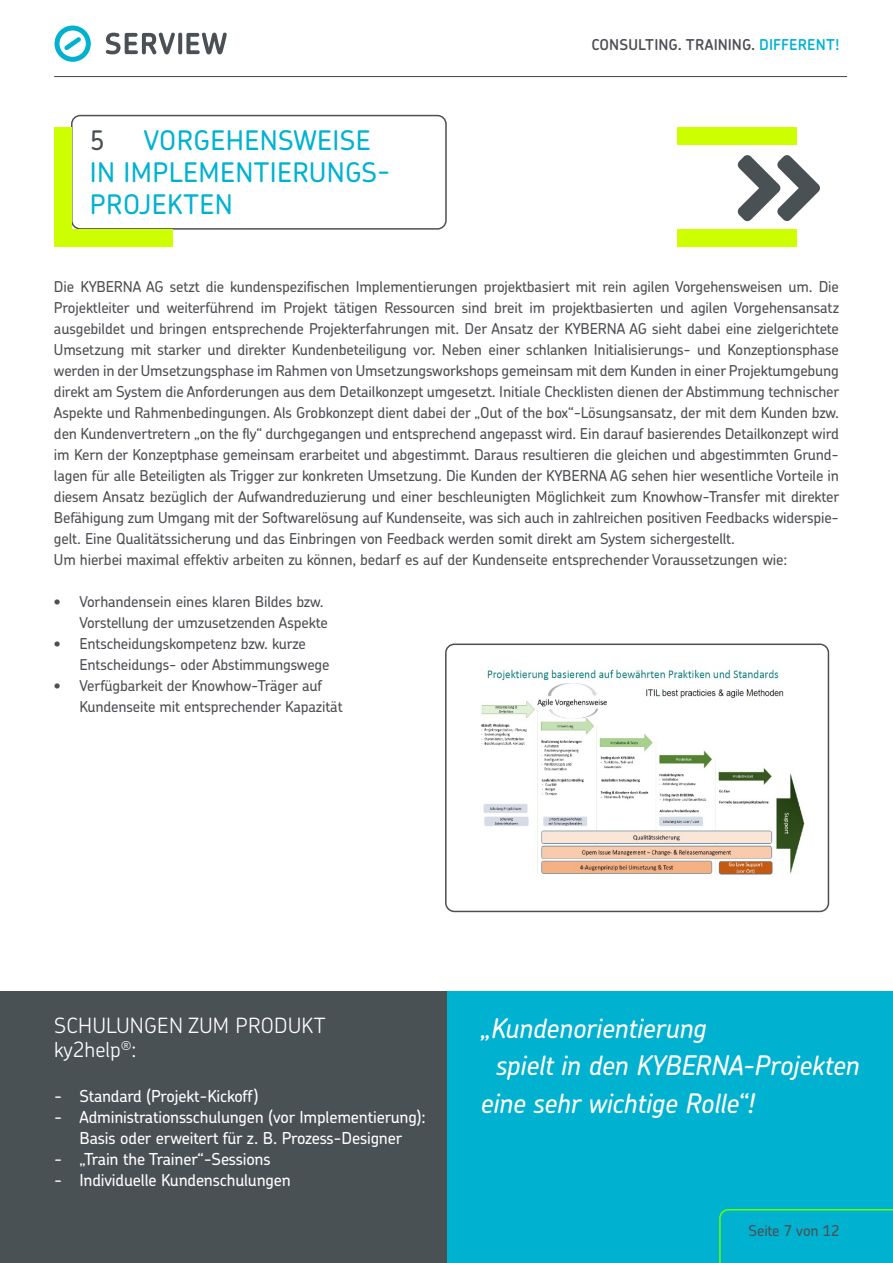
<style>
.page{position:relative;width:893px;height:1263px;background:#fff}
.page>*{position:absolute;margin:0;border:0;box-sizing:border-box;transform-origin:0 0}
.t1{font:italic 500 27px "Chevin Pro";letter-spacing:-.01em;color:#fff}
.t2{font:500 27px/32.4px "Chevin Pro";letter-spacing:.015em;color:#00b2d0}
.t3{font:500 27px "Chevin Pro";color:#4a5155}
.t4{font:300 21px/24px "Chevin Pro";letter-spacing:.015em;color:#fff}
.t5{font:500 16.5px/21px "Chevin Pro";letter-spacing:-.01em;color:#fff;text-align:center}
.t6{font:500 15px/21px "Chevin Pro";letter-spacing:-.01em;color:#4d4f53}
.t7{font:600 15px "Chevin Pro";letter-spacing:.005em;color:#4d4f53}
.s1{color:#00b2d0}
</style>
<div class="page">
<div style="left:446px;top:991px;width:447px;height:272px;background:#00b2d0"></div>
<div style="left:0;top:991px;width:446px;height:272px;background:#4a5155"></div>
<svg style="left:719px;top:1209px;width:174px;height:54px"></svg>
<svg style="left:106px;top:33px;width:121px;height:21px"></svg>
<svg style="left:55px;top:26px;width:36px;height:36px"></svg>
<hr style="left:55px;top:76px;width:792px;height:1px;background:#4a5155">
<div style="left:71px;top:115px;width:376px;height:115px;border:2px solid #4d4f53;border-radius:9px"></div>
<div style="left:677px;top:128px;width:120px;height:17px;background:#cdff00"></div>
<div style="left:677px;top:230px;width:120px;height:17px;background:#cdff00"></div>
<div style="left:54px;top:128px;width:17px;height:119px;background:#cdff00"></div>
<div style="left:69px;top:230px;width:104px;height:17px;background:#cdff00"></div>
<svg style="left:737px;top:155px;width:83px;height:67px"></svg>
<img style="left:481px;top:669px;width:324px;height:206px">
<div style="left:445px;top:643px;width:384px;height:269px;border:2px solid #4d4f53;border-radius:9px"></div>
<h1 class="t2" style="left:90px;top:123px;width:302px;text-indent:54px">VORGEHENSWEISE<br>IN IMPLEMENTIERUNGS-<br>PROJEKTEN</h1>
<h1 class="t3" style="left:90px;top:122px;width:17px">5</h1>
<p class="t7" style="left:591px;top:34px;width:250px">CONSULTING. TRAINING. <span class="s1">DIFFERENT!</span></p>
<p class="t6" style="left:54px;top:276px;width:787px">Die KYBERNA AG setzt die kundenspezifischen Implementierungen projektbasiert mit rein agilen Vorgehensweisen um. Die Projektleiter und weiterführend im Projekt tätigen Ressourcen sind breit im projektbasierten und agilen Vorgehensansatz ausgebildet und bringen entsprechende Projekterfahrungen mit. Der Ansatz der KYBERNA AG sieht dabei eine zielgerichtete Umsetzung mit starker und direkter Kundenbeteiligung vor. Neben einer schlanken Initialisierungs- und Konzeptionsphase werden in der Umsetzungsphase im Rahmen von Umsetzungsworkshops gemeinsam mit dem Kunden in einer Projektumgebung direkt am System die Anforderungen aus dem Detailkonzept umgesetzt. Initiale Checklisten dienen der Abstimmung technischer Aspekte und Rahmenbedingungen. Als Grobkonzept dient dabei der „Out of the box“-Lösungsansatz, der mit dem Kunden bzw. den Kundenvertretern „on the fly“ durchgegangen und entsprechend angepasst wird. Ein darauf basierendes Detailkonzept wird im Kern der Konzeptphase gemeinsam erarbeitet und abgestimmt. Daraus resultieren die gleichen und abgestimmten Grund&shy;lagen für alle Beteiligten als Trigger zur konkreten Umsetzung. Die Kunden der KYBERNA AG sehen hier wesentliche Vorteile in diesem Ansatz bezüglich der Aufwandreduzierung und einer beschleunigten Möglichkeit zum Knowhow-Transfer mit direkter Befähigung zum Umgang mit der Softwarelösung auf Kundenseite, was sich auch in zahlreichen positiven Feedbacks widerspie&shy;gelt. Eine Qualitätssicherung und das Einbringen von Feedback werden somit direkt am System sichergestellt.<br>Um hierbei maximal effektiv arbeiten zu können, bedarf es auf der Kundenseite entsprechender Voraussetzungen wie:</p>
<p class="t6" style="left:54px;top:591px;width:275px;text-align:right">• Vorhandensein eines klaren Bildes bzw.<br>Vorstellung der umzusetzenden Aspekte</p>
<p class="t6" style="left:80px;top:633px;width:252px;text-indent:-26px">• Entscheidungskompetenz bzw. kurze<br>Entscheidungs- oder Abstimmungswege</p>
<p class="t6" style="left:80px;top:675px;width:265px;text-indent:-26px">• Verfügbarkeit der Knowhow-Träger auf<br>Kundenseite mit entsprechender Kapazität</p>
<h2 class="t4" style="left:54px;top:1013px;width:273px">SCHULUNGEN ZUM PRODUKT ky2help<sup>®</sup>:</h2>
<p class="t5" style="left:54px;top:1085px;width:206px">- Standard (Projekt-Kickoff)</p>
<p class="t5" style="left:54px;top:1106px;width:373px">- Administrationsschulungen (vor Implementierung):<br>Basis oder erweitert für z. B. Prozess-Designer</p>
<p class="t5" style="left:54px;top:1148px;width:218px">- „Train the Trainer“-Sessions</p>
<p class="t5" style="left:54px;top:1169px;width:238px">- Individuelle Kundenschulungen</p>
<h1 class="t1" style="left:480px;top:1010px;width:227px">„Kundenorientierung</h1>
<h1 class="t1" style="left:496px;top:1047px;width:365px">spielt in den KYBERNA-Projekten</h1>
<h1 class="t1" style="left:480px;top:1085px;width:276px">eine sehr wichtige Rolle“!</h1>
<p class="t6" style="left:749px;top:1219px;width:92px">Seite 7 von 12</p>
</div>
